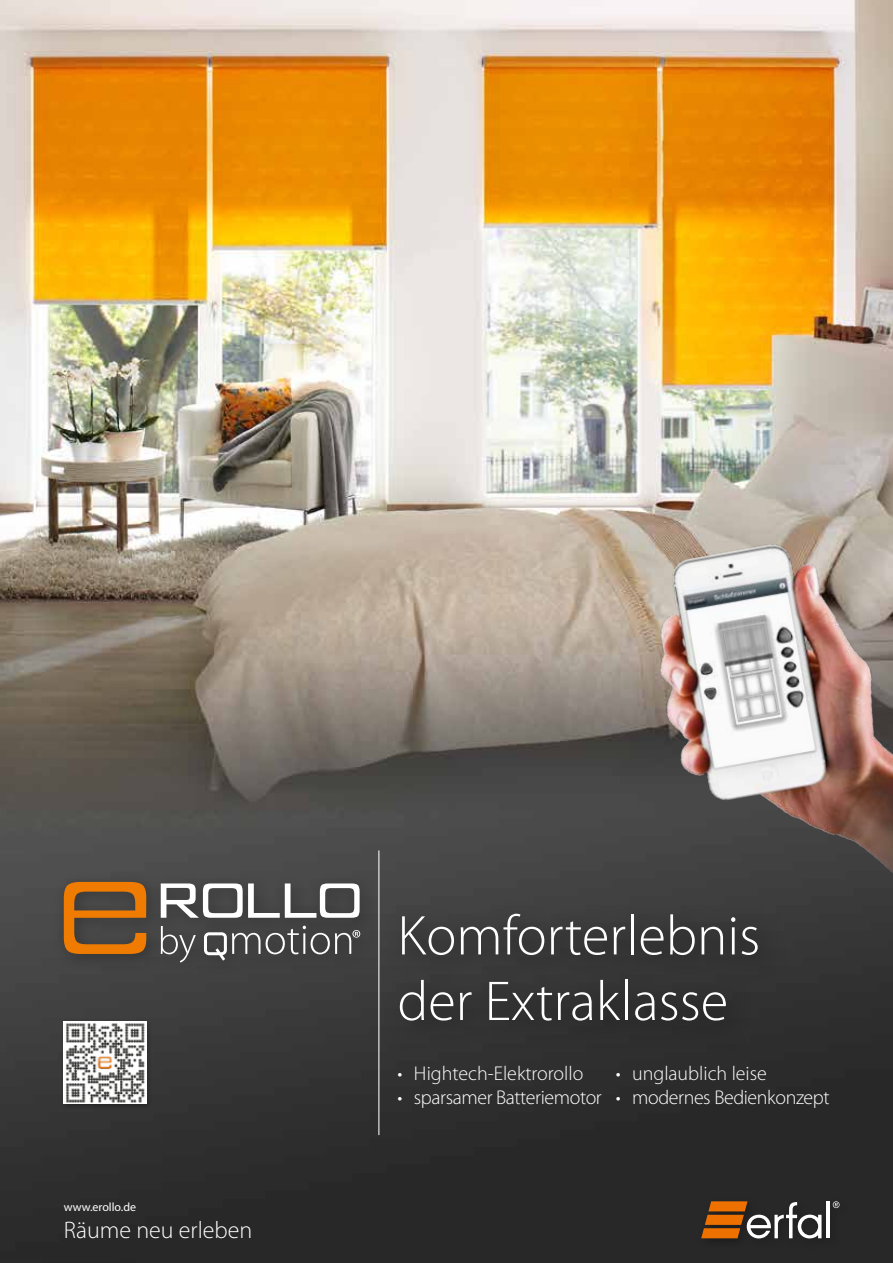
<style>
.page{position:relative;width:893px;height:1263px;background:#fff}
.page>*{position:absolute;margin:0;border:0;box-sizing:border-box;transform-origin:0 0}
.t1{font:300 56.55px/65.6px "Myriad Pro";color:#fff}
.t2{font:300 24px "Myriad Pro";color:#fff}
.t3{font:300 19.95px "Myriad Pro";letter-spacing:-.01em;color:#fff}
.t4{font:12px "Myriad Pro";color:#fff}
</style>
<div class="page">
<img style="left:0;top:0;width:893px;height:1263px">
<div style="left:696px;top:1196px;width:155px;height:54px;background:#272727"></div>
<hr style="left:826px;top:1201px;width:4px;height:37px;background:#fff">
<svg style="left:833px;top:1201px;width:6px;height:7px"></svg>
<svg style="left:701px;top:1201px;width:120px;height:37px"></svg>
<img style="left:623px;top:519px;width:270px;height:379px">
<hr style="left:378px;top:850px;width:1px;height:285px;background:#fff">
<div style="left:61px;top:1018px;width:91px;height:92px;background:#000;opacity:.3"></div>
<img style="left:64px;top:1021px;width:82px;height:83px">
<div style="left:52px;top:870px;width:325px;height:108px;background:#424242"></div>
<svg style="left:161px;top:883px;width:199px;height:35px"></svg>
<svg style="left:161px;top:926px;width:35px;height:36px"></svg>
<svg style="left:204px;top:932px;width:56px;height:29px"></svg>
<svg style="left:266px;top:926px;width:94px;height:28px"></svg>
<svg style="left:64px;top:882px;width:83px;height:72px"></svg>
<div style="left:383px;top:898px;width:403px;height:151px;background:#353535"></div>
<p class="t4" style="left:64px;top:1200px;width:74px">www.erollo.de</p>
<p class="t2" style="left:64px;top:1216px;width:190px">Räume neu erleben</p>
<h1 class="t1" style="left:397px;top:902px;width:364px">Komforterlebnis der Extraklasse</h1>
<p class="t3" style="left:397px;top:1061px;width:187px">• Hightech-Elektrorollo</p>
<p class="t3" style="left:397px;top:1085px;width:206px">• sparsamer Batteriemotor</p>
<p class="t3" style="left:616px;top:1061px;width:153px">• unglaublich leise</p>
<p class="t3" style="left:616px;top:1085px;width:215px">• modernes Bedienkonzept</p>
</div>
